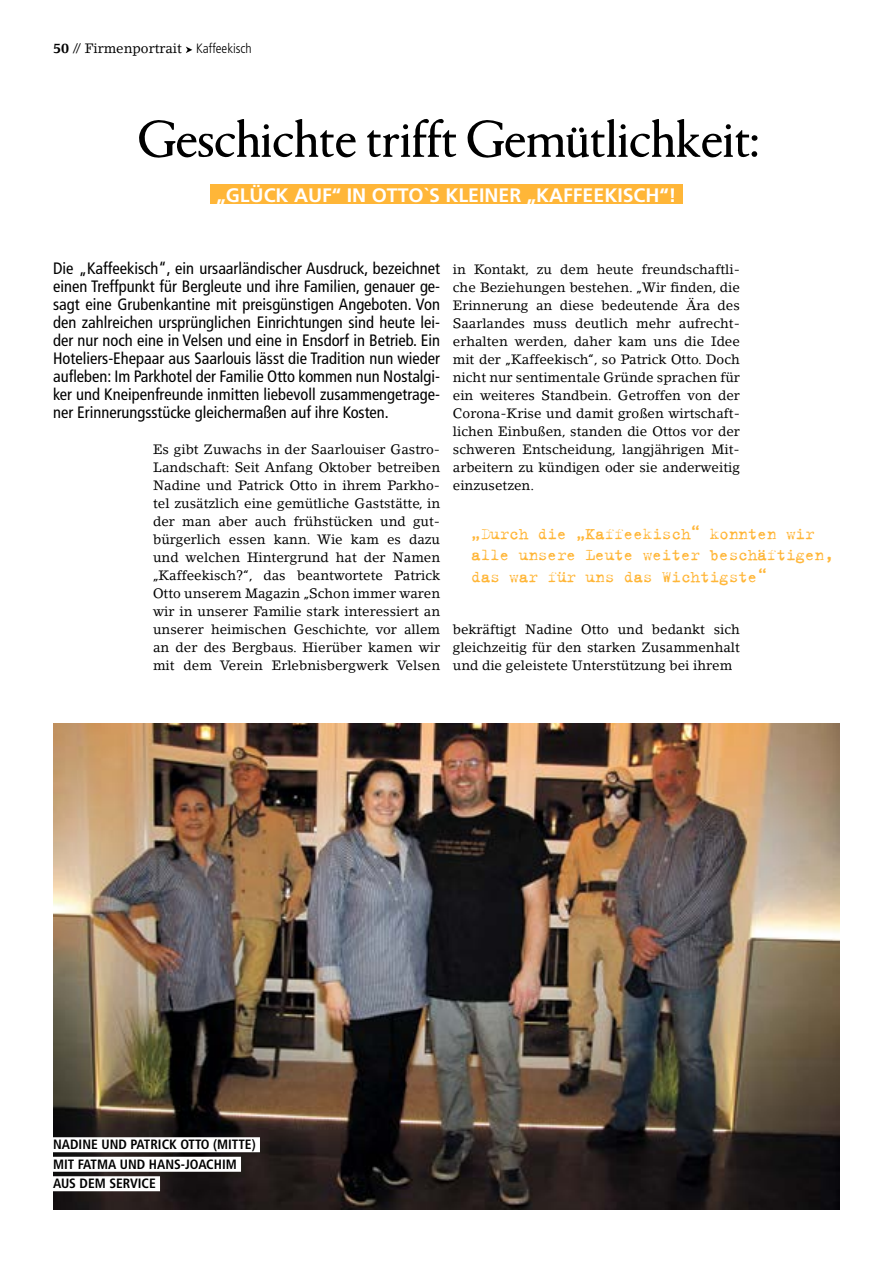
<style>
.page{position:relative;width:893px;height:1263px;background:#fff}
.page>*{position:absolute;margin:0;border:0;box-sizing:border-box;transform-origin:0 0}
.t1{font:600 52.5px "Vosges";color:#000}
.t2{font:700 19.5px "Frutiger";color:#fff}
.t3{font:18px/21.6px "Trixie Text";letter-spacing:-.02em;color:#ffb638}
.t4{font:condensed 16.5px/18px "Frutiger";color:#000;text-align:justify}
.t5{font:13.5px/18px "Lino Letter";color:#000;text-align:justify}
.t6{font:700 condensed 13.5px/19.5px "Frutiger";color:#000}
.s1{font-weight:700}
.s2{font-family:"Frutiger";font-weight:300;font-stretch:condensed}
</style>
<div class="page">
<svg style="left:186px;top:47px;width:6px;height:6px"></svg>
<div style="left:210px;top:185px;width:473px;height:19px;background:#ffb638"></div>
<img style="left:53px;top:724px;width:787px;height:486px">
<div style="left:49px;top:1137px;width:211px;height:15px;background:#fff"></div>
<div style="left:49px;top:1157px;width:192px;height:15px;background:#fff"></div>
<div style="left:49px;top:1176px;width:111px;height:15px;background:#fff"></div>
<p class="t5" style="left:53px;top:39px;width:200px"><span class="s1">50</span> // Firmenportrait <span class="s2">Kaffeekisch</span></p>
<h1 class="t1" style="left:136px;top:110px;width:622px">Geschichte trifft Gemütlichkeit:</h1>
<h2 class="t2" style="left:216px;top:184px;width:462px">„GLÜCK AUF“ IN OTTO`S KLEINER „KAFFEEKISCH“!</h2>
<p class="t4" style="left:53px;top:259px;width:388px">Die „Kaffeekisch“, ein ursaarländischer Ausdruck, bezeichnet einen Treffpunkt für Bergleute und ihre Familien, genauer ge&shy;sagt eine Grubenkantine mit preisgünstigen Angeboten. Von den zahlreichen ursprünglichen Einrichtungen sind heute lei&shy;der nur noch eine in Velsen und eine in Ensdorf in Betrieb. Ein Hoteliers-Ehepaar aus Saarlouis lässt die Tradition nun wieder aufleben: Im Parkhotel der Familie Otto kommen nun Nostalgi&shy;ker und Kneipenfreunde inmitten liebevoll zusammengetrage&shy;ner Erinnerungsstücke gleichermaßen auf ihre Kosten.</p>
<p class="t5" style="left:153px;top:440px;width:289px">Es gibt Zuwachs in der Saarlouiser Gastro-Landschaft: Seit Anfang Oktober betreiben Nadine und Patrick Otto in ihrem Parkho&shy;tel zusätzlich eine gemütliche Gaststätte, in der man aber auch frühstücken und gut&shy;bürgerlich essen kann. Wie kam es dazu und welchen Hintergrund hat der Namen „Kaffeekisch?“, das beantwortete Patrick Otto unserem Magazin „Schon immer waren wir in unserer Familie stark interessiert an unserer heimischen Geschichte, vor allem an der des Bergbaus. Hierüber kamen wir mit dem Verein Erlebnisbergwerk Velsen</p>
<p class="t5" style="left:453px;top:260px;width:289px">in Kontakt, zu dem heute freundschaftli&shy;che Beziehungen bestehen. „Wir finden, die Erinnerung an diese bedeutende Ära des Saarlandes muss deutlich mehr aufrecht&shy;erhalten werden, daher kam uns die Idee mit der „Kaffeekisch“, so Patrick Otto. Doch nicht nur sentimentale Gründe sprachen für ein weiteres Standbein. Getroffen von der Corona-Krise und damit großen wirtschaft&shy;lichen Einbußen, standen die Ottos vor der schweren Entscheidung, langjährigen Mit&shy;arbeitern zu kündigen oder sie anderweitig einzusetzen.</p>
<h3 class="t3" style="left:471px;top:522px;width:364px">„Durch die „Kaffeekisch“ konnten wir alle unsere Leute weiter beschäftigen, das war für uns das Wichtigste“</h3>
<p class="t5" style="left:453px;top:620px;width:289px">bekräftigt Nadine Otto und bedankt sich gleichzeitig für den starken Zusammenhalt und die geleistete Unterstützung bei ihrem</p>
<p class="t6" style="left:53px;top:1135px;width:204px">NADINE UND PATRICK OTTO (MITTE)<br>MIT FATMA UND HANS-JOACHIM<br>AUS DEM SERVICE</p>
</div>
